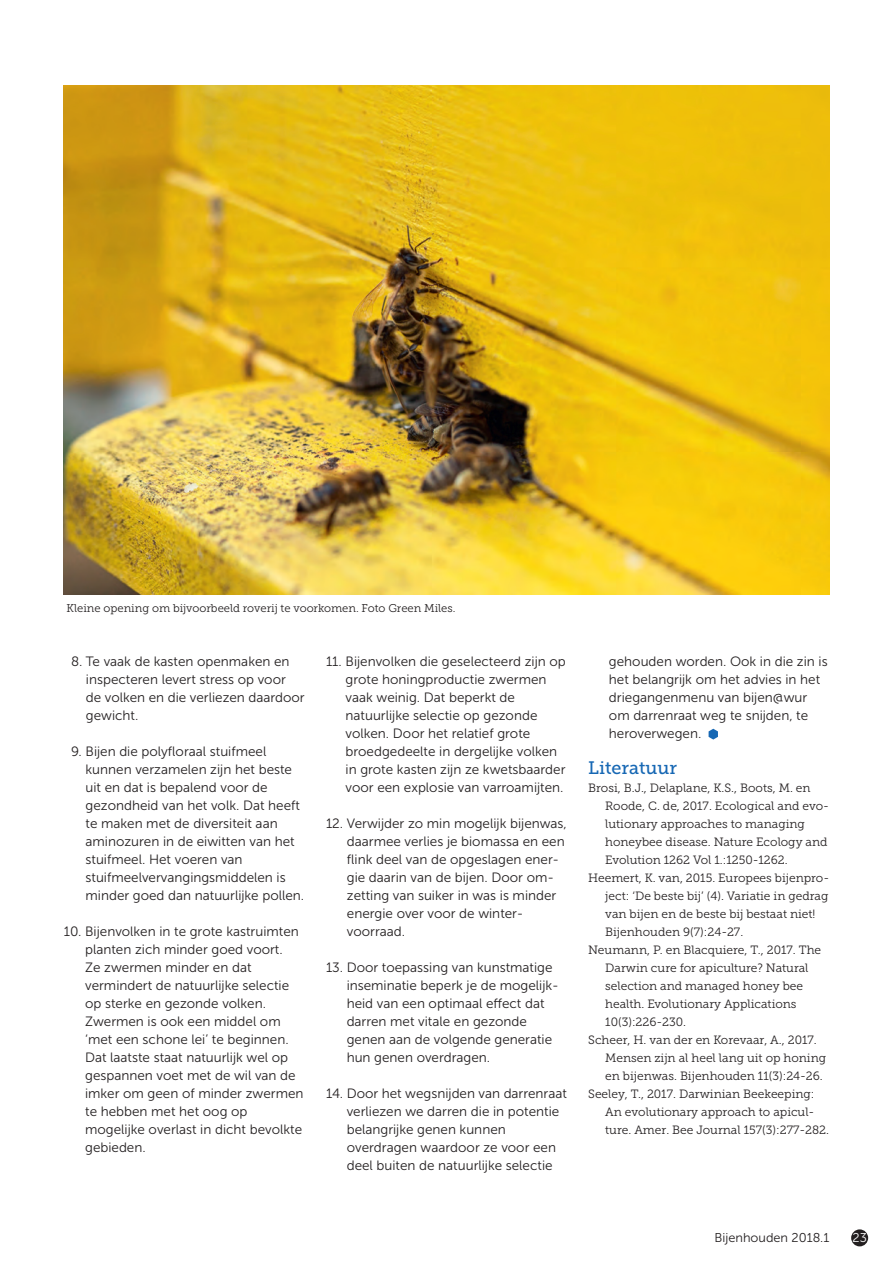
<style>
.page{position:relative;width:893px;height:1263px;background:#fff}
.page>*{position:absolute;margin:0;border:0;box-sizing:border-box;transform-origin:0 0}
.t1{font:18px "Museo Slab 500";color:#1768b4}
.t2{font:13.5px/18px "Museo Sans 300";color:#231f20}
.t3{font:12.75px "Museo Sans 300";color:#231f20}
.t4{font:12.75px "Museo Sans 300";color:#fff}
.t5{font:12px "Museo Slab 300";color:#231f20}
.t6{font:11.25px "Museo Slab 300";color:#231f20}
</style>
<div class="page">
<svg style="left:709px;top:729px;width:9px;height:10px"></svg>
<img style="left:64px;top:85px;width:765px;height:509px">
<div style="left:851px;top:1229px;width:17px;height:17px;background:#231f20;border-radius:50%"></div>
<p class="t6" style="left:67px;top:601px;width:390px">Kleine opening om bijvoorbeeld roverij te voorkomen. Foto Green Miles.</p>
<p class="t2" style="left:86px;top:652px;width:220px;text-indent:-15px">8. Te vaak de kasten openmaken en inspecteren levert stress op voor<br>de volken en die verliezen daardoor gewicht.</p>
<p class="t2" style="left:86px;top:742px;width:220px;text-indent:-14px">9. Bijen die polyfloraal stuifmeel kunnen verzamelen zijn het beste uit en dat is bepalend voor de gezondheid van het volk. Dat heeft te maken met de diversiteit aan aminozuren in de eiwitten van het stuifmeel. Het voeren van stuifmeelvervangingsmiddelen is minder goed dan natuurlijke pollen.</p>
<p class="t2" style="left:85px;top:922px;width:220px;text-indent:-21px">10. Bijenvolken in te grote kastruimten planten zich minder goed voort.<br>Ze zwermen minder en dat vermindert de natuurlijke selectie op sterke en gezonde volken.<br>Zwermen is ook een middel om ‘met een schone lei’ te beginnen.<br>Dat laatste staat natuurlijk wel op gespannen voet met de wil van de imker om geen of minder zwermen te hebben met het oog op mogelijke overlast in dicht bevolkte gebieden.</p>
<p class="t2" style="left:346px;top:652px;width:222px;text-indent:-20px">11. Bijenvolken die geselecteerd zijn op grote honingproductie zwermen vaak weinig. Dat beperkt de natuurlijke selectie op gezonde volken. Door het relatief grote broedgedeelte in dergelijke volken in grote kasten zijn ze kwetsbaarder voor een explosie van varroamijten.</p>
<p class="t2" style="left:347px;top:814px;width:221px;text-indent:-21px">12. Verwijder zo min mogelijk bijenwas, daarmee verlies je biomassa en een flink deel van de opgeslagen ener&shy;gie daarin van de bijen. Door om-- zetting van suiker in was is minder energie over voor de winter&shy;voorraad.</p>
<p class="t2" style="left:347px;top:958px;width:211px;text-indent:-21px">13. Door toepassing van kunstmatige inseminatie beperk je de mogelijk&shy;heid van een optimaal effect dat darren met vitale en gezonde genen aan de volgende generatie hun genen overdragen.</p>
<p class="t2" style="left:347px;top:1084px;width:222px;text-indent:-21px">14. Door het wegsnijden van darrenraat verliezen we darren die in potentie belangrijke genen kunnen overdragen waardoor ze voor een deel buiten de natuurlijke selectie</p>
<p class="t2" style="left:609px;top:652px;width:220px">gehouden worden. Ook in die zin is het belangrijk om het advies in het driegangenmenu van bijen@wur om darrenraat weg te snijden, te heroverwegen.</p>
<h1 class="t1" style="left:588px;top:758px;width:90px">Literatuur</h1>
<p class="t5" style="left:588px;top:781px;width:224px">Brosi, B.J., Delaplane, K.S., Boots, M. en</p>
<p class="t5" style="left:605px;top:799px;width:225px">Roode, C. de, 2017. Ecological and evo-</p>
<p class="t5" style="left:605px;top:817px;width:201px">lutionary approaches to managing</p>
<p class="t5" style="left:605px;top:835px;width:224px">honeybee disease. Nature Ecology and</p>
<p class="t5" style="left:605px;top:853px;width:184px">Evolution 1262 Vol 1.:1250-1262.</p>
<p class="t5" style="left:588px;top:871px;width:242px">Heemert, K. van, 2015. Europees bijenpro-</p>
<p class="t5" style="left:605px;top:889px;width:225px">ject: ‘De beste bij’ (4). Variatie in gedrag</p>
<p class="t5" style="left:605px;top:907px;width:212px">van bijen en de beste bij bestaat niet!</p>
<p class="t5" style="left:605px;top:925px;width:140px">Bijenhouden 9(7):24-27.</p>
<p class="t5" style="left:588px;top:943px;width:234px">Neumann, P. en Blacquiere, T., 2017. The</p>
<p class="t5" style="left:605px;top:961px;width:205px">Darwin cure for apiculture? Natural</p>
<p class="t5" style="left:605px;top:979px;width:199px">selection and managed honey bee</p>
<p class="t5" style="left:605px;top:997px;width:193px">health. Evolutionary Applications</p>
<p class="t5" style="left:605px;top:1015px;width:82px">10(3):226-230.</p>
<p class="t5" style="left:588px;top:1033px;width:230px">Scheer, H. van der en Korevaar, A., 2017.</p>
<p class="t5" style="left:605px;top:1051px;width:222px">Mensen zijn al heel lang uit op honing</p>
<p class="t5" style="left:605px;top:1069px;width:219px">en bijenwas. Bijenhouden 11(3):24-26.</p>
<p class="t5" style="left:588px;top:1087px;width:228px">Seeley, T., 2017. Darwinian Beekeeping:</p>
<p class="t5" style="left:605px;top:1105px;width:211px">An evolutionary approach to apicul-</p>
<p class="t5" style="left:605px;top:1123px;width:225px">ture. Amer. Bee Journal 157(3):277-282.</p>
<p class="t3" style="left:714px;top:1231px;width:116px">Bijenhouden 2018.1</p>
<p class="t4" style="left:852px;top:1231px;width:16px">23</p>
</div>
